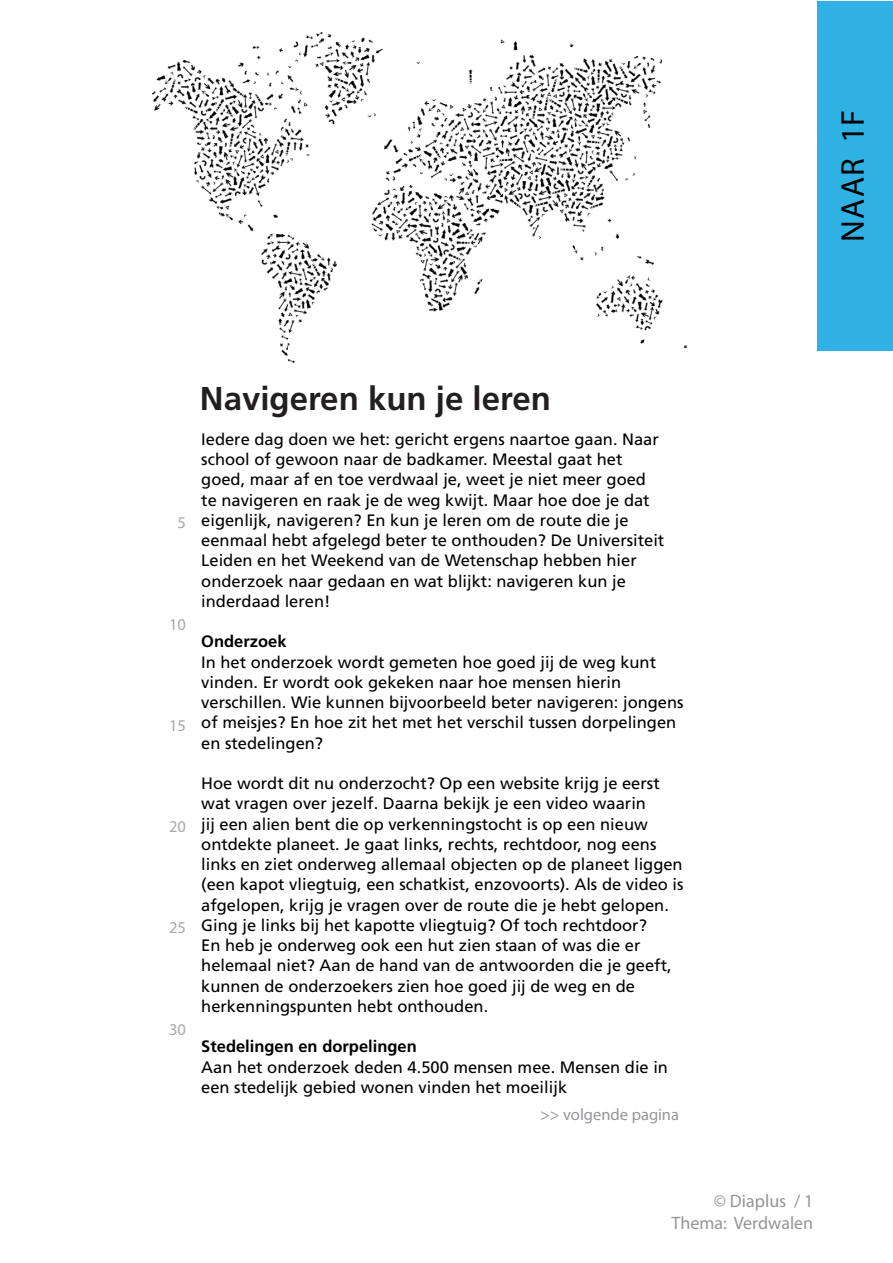
<style>
.page{position:relative;width:893px;height:1263px;background:#fff}
.page>*{position:absolute;margin:0;border:0;box-sizing:border-box;transform-origin:0 0}
.t1{font:700 33px "Frutiger LT Std";color:#231f20}
.t2{font:33px "Myriad Pro";letter-spacing:.045em;color:#000}
.t3{font:18px "Myriad Pro";color:#939598}
.t4{font:16.5px/20.2px "Frutiger LT Std";color:#000}
.t5{font:700 16.5px "Frutiger LT Std";color:#000}
.t6{font:16.5px "Myriad Pro";color:#939598}
.t7{font:16.5px "Myriad Pro";color:#a8a9ad}
</style>
<div class="page">
<img style="left:153px;top:33px;width:534px;height:330px">
<div style="left:818px;top:1px;width:75px;height:350px;background:#2fb2e3"></div>
<p class="t2" style="left:832px;top:242px;width:134px;rotate:-90deg">NAAR 1F</p>
<p class="t7" style="left:178px;top:513px;width:10px">5</p>
<p class="t7" style="left:169px;top:614px;width:18px">10</p>
<p class="t7" style="left:169px;top:715px;width:18px">15</p>
<p class="t7" style="left:169px;top:816px;width:18px">20</p>
<p class="t7" style="left:169px;top:918px;width:18px">25</p>
<p class="t7" style="left:169px;top:1019px;width:18px">30</p>
<p class="t1" style="left:200px;top:379px;width:352px">Navigeren kun je leren</p>
<p class="t4" style="left:201px;top:429px;width:465px">Iedere dag doen we het: gericht ergens naartoe gaan. Naar school of gewoon naar de badkamer. Meestal gaat het goed, maar af en toe verdwaal je, weet je niet meer goed te navigeren en raak je de weg kwijt. Maar hoe doe je dat eigenlijk, navigeren? En kun je leren om de route die je eenmaal hebt afgelegd beter te onthouden? De Universiteit Leiden en het Weekend van de Wetenschap hebben hier onderzoek naar gedaan en wat blijkt: navigeren kun je inderdaad leren!</p>
<p class="t5" style="left:201px;top:632px;width:87px">Onderzoek</p>
<p class="t4" style="left:201px;top:652px;width:484px">In het onderzoek wordt gemeten hoe goed jij de weg kunt vinden. Er wordt ook gekeken naar hoe mensen hierin verschillen. Wie kunnen bijvoorbeeld beter navigeren: jongens of meisjes? En hoe zit het met het verschil tussen dorpelingen en stedelingen?</p>
<p class="t4" style="left:201px;top:773px;width:484px">Hoe wordt dit nu onderzocht? Op een website krijg je eerst wat vragen over jezelf. Daarna bekijk je een video waarin<br>jij een alien bent die op verkenningstocht is op een nieuw ontdekte planeet. Je gaat links, rechts, rechtdoor, nog eens links en ziet onderweg allemaal objecten op de planeet liggen (een kapot vliegtuig, een schatkist, enzovoorts). Als de video is afgelopen, krijg je vragen over de route die je hebt gelopen.<br>Ging je links bij het kapotte vliegtuig? Of toch rechtdoor?<br>En heb je onderweg ook een hut zien staan of was die er helemaal niet? Aan de hand van de antwoorden die je geeft, kunnen de onderzoekers zien hoe goed jij de weg en de herkenningspunten hebt onthouden.</p>
<p class="t5" style="left:201px;top:1037px;width:217px">Stedelingen en dorpelingen</p>
<p class="t4" style="left:201px;top:1057px;width:468px">Aan het onderzoek deden 4.500 mensen mee. Mensen die in</p>
<p class="t4" style="left:201px;top:1077px;width:367px">een stedelijk gebied wonen vinden het moeilijk</p>
<p class="t6" style="left:540px;top:1104px;width:141px">&gt;&gt; volgende pagina</p>
<p class="t3" style="left:714px;top:1190px;width:101px">© Diaplus / 1</p>
<p class="t3" style="left:672px;top:1212px;width:143px">Thema: Verdwalen</p>
</div>
